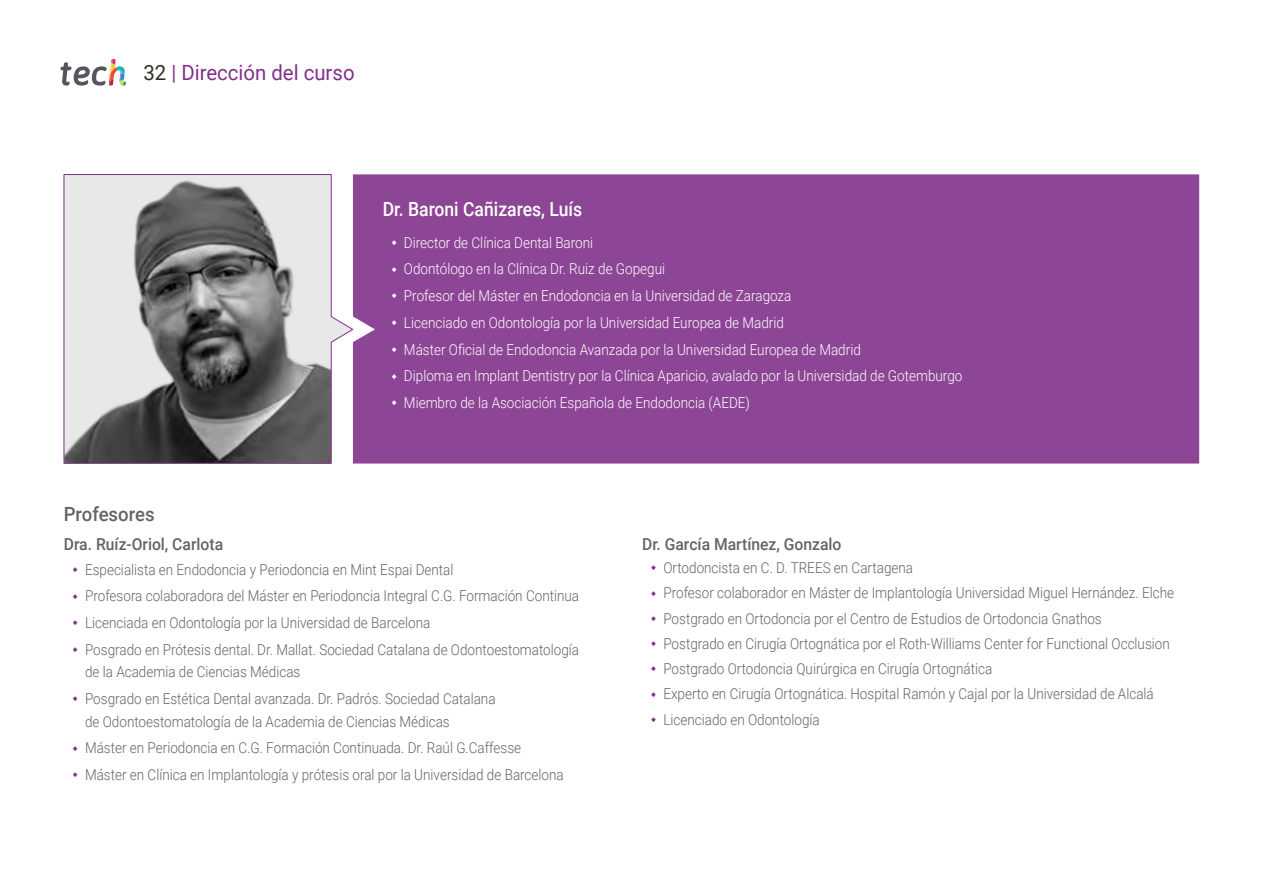
<style>
.page{position:relative;width:1263px;height:893px;background:#fff}
.page>*{position:absolute;margin:0;border:0;box-sizing:border-box;transform-origin:0 0}
.t1{font:21px "Roboto";color:#813089}
.t2{font:500 19.5px "Roboto";color:#fff;scale:.9 1}
.t3{font:500 19.5px "Roboto";color:#61646a;scale:.95 1}
.t4{font:500 16.5px "Roboto";color:#61646a;scale:.95 1}
.t5{font:300 15px/26.7px "Roboto";color:#61646a;scale:.9 1}
.t6{font:300 15px/26.7px "Roboto";color:#fff;scale:.9 1}
.s1{color:#312e20}
</style>
<div class="page">
<svg style="left:61px;top:59px;width:65px;height:27px"></svg>
<div style="left:353px;top:174px;width:846px;height:290px;background:#8d4595"></div>
<svg style="left:64px;top:174px;width:289px;height:290px;background:#9d9c9d"></svg>
<svg style="left:392px;top:240px;width:5px;height:5px"></svg>
<svg style="left:392px;top:267px;width:5px;height:5px"></svg>
<svg style="left:392px;top:293px;width:5px;height:5px"></svg>
<svg style="left:392px;top:320px;width:5px;height:5px"></svg>
<svg style="left:392px;top:347px;width:5px;height:5px"></svg>
<svg style="left:392px;top:374px;width:5px;height:5px"></svg>
<svg style="left:392px;top:400px;width:5px;height:5px"></svg>
<h1 class="t1" style="left:144px;top:57px;width:213px"><span class="s1">32</span> | Dirección del curso</h1>
<h2 class="t2" style="left:383px;top:195px;width:223px">Dr. Baroni Cañizares, Luís</h2>
<p class="t6" style="left:404px;top:228px;width:622px">Director de Clínica Dental Baroni<br>Odontólogo en la Clínica Dr. Ruiz de Gopegui<br>Profesor del Máster en Endodoncia en la Universidad de Zaragoza<br>Licenciado en Odontología por la Universidad Europea de Madrid<br>Máster Oficial de Endodoncia Avanzada por la Universidad Europea de Madrid<br>Diploma en Implant Dentistry por la Clínica Aparicio, avalado por la Universidad de Gotemburgo Miembro de la Asociación Española de Endodoncia (AEDE)</p>
<h2 class="t3" style="left:64px;top:500px;width:97px">Profesores</h2>
<p class="t4" style="left:64px;top:533px;width:169px">Dra. Ruíz-Oriol, Carlota</p>
<p class="t5" style="left:85px;top:555px;width:550px">Especialista en Endodoncia y Periodoncia en Mint Espai Dental<br>Profesora colaboradora del Máster en Periodoncia Integral C.G. Formación Continua Licenciada en Odontología por la Universidad de Barcelona<br>Posgrado en Prótesis dental. Dr. Mallat. Sociedad Catalana de Odontoestomatología</p>
<p class="t5" style="left:85px;top:658px;width:458px">de la Academia de Ciencias Médicas<br>Posgrado en Estética Dental avanzada. Dr. Padrós. Sociedad Catalana</p>
<p class="t5" style="left:85px;top:707px;width:533px">de Odontoestomatología de la Academia de Ciencias Médicas<br>Máster en Periodoncia en C.G. Formación Continuada. Dr. Raúl G.Caffesse<br>Máster en Clínica en Implantología y prótesis oral por la Universidad de Barcelona</p>
<p class="t4" style="left:642px;top:533px;width:211px">Dr. García Martínez, Gonzalo</p>
<p class="t5" style="left:663px;top:555px;width:569px;line-height:25.2px">Ortodoncista en C. D. TREES en Cartagena<br>Profesor colaborador en Máster de Implantología Universidad Miguel Hernández. Elche Postgrado en Ortodoncia por el Centro de Estudios de Ortodoncia Gnathos<br>Postgrado en Cirugía Ortognática por el Roth-Williams Center for Functional Occlusion Postgrado Ortodoncia Quirúrgica en Cirugía Ortognática<br>Experto en Cirugía Ortognática. Hospital Ramón y Cajal por la Universidad de Alcalá Licenciado en Odontología</p>
</div>
